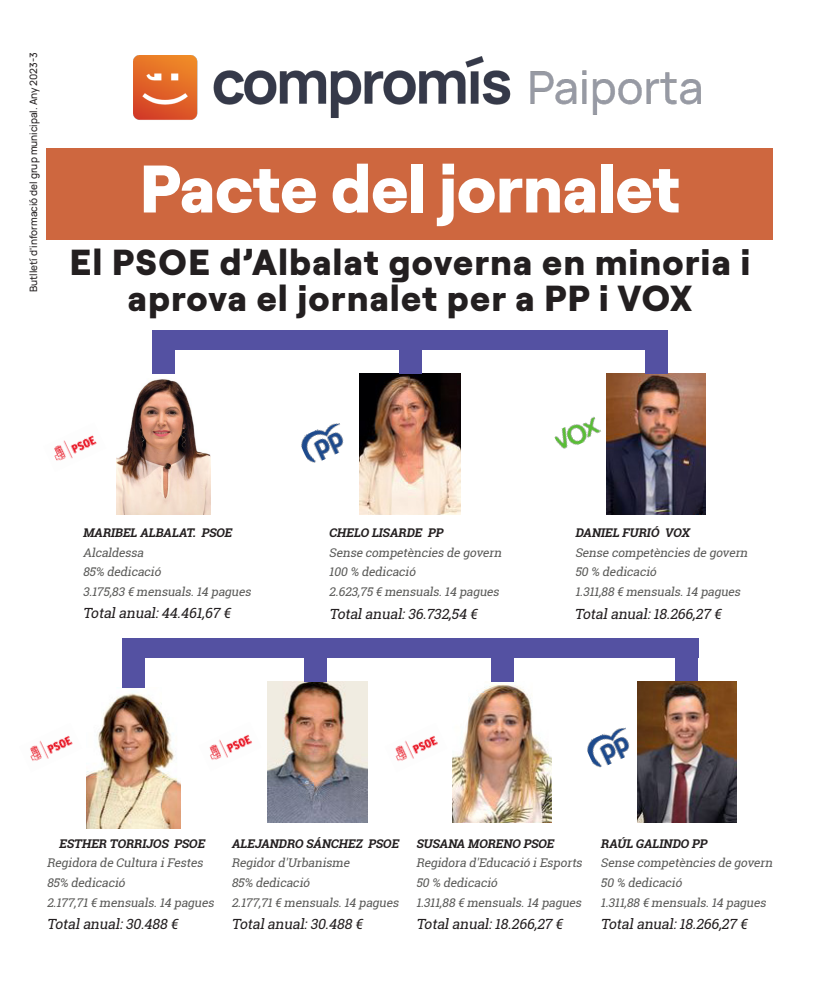
<style>
.page{position:relative;width:820px;height:993px;background:#fff}
.page>*{position:absolute;margin:0;border:0;box-sizing:border-box;transform-origin:0 0}
.t1{font:800 67px "Roobert";color:#fff}
.t2{font:800 36px "Roobert";letter-spacing:.04em;color:#231f20}
.t3{font:italic 14px "Roboto Slab";color:#231f20}
.t4{font:italic 12px "Roboto Slab";color:#5a5a58}
.t5{font:italic 700 12px "Roboto Slab";color:#231f20}
.t6{font:500 10px "Manrope";color:#231f20}
</style>
<div class="page">
<img style="left:117px;top:379px;width:94px;height:135px">
<img style="left:360px;top:374px;width:100px;height:140px">
<img style="left:606px;top:374px;width:99px;height:140px">
<div style="left:153px;top:330px;width:22px;height:44px;background:#5451a2"></div>
<div style="left:398px;top:330px;width:23px;height:44px;background:#5451a2"></div>
<div style="left:644px;top:330px;width:23px;height:44px;background:#5451a2"></div>
<div style="left:153px;top:330px;width:514px;height:20px;background:#5451a2"></div>
<img style="left:86px;top:687px;width:94px;height:141px">
<img style="left:267px;top:681px;width:100px;height:141px">
<img style="left:452px;top:681px;width:99px;height:141px">
<div style="left:122px;top:643px;width:22px;height:44px;background:#5451a2"></div>
<div style="left:304px;top:637px;width:22px;height:44px;background:#5451a2"></div>
<div style="left:675px;top:643px;width:22px;height:44px;background:#5451a2"></div>
<div style="left:491px;top:637px;width:22px;height:44px;background:#5451a2"></div>
<img style="left:637px;top:681px;width:99px;height:141px">
<img style="left:301px;top:423px;width:43px;height:40px">
<img style="left:30px;top:735px;width:43px;height:26px">
<img style="left:554px;top:416px;width:47px;height:33px">
<img style="left:209px;top:734px;width:43px;height:26px">
<img style="left:395px;top:735px;width:43px;height:26px">
<img style="left:587px;top:727px;width:43px;height:41px">
<img style="left:54px;top:435px;width:43px;height:26px">
<div style="left:122px;top:637px;width:575px;height:20px;background:#5451a2"></div>
<div style="left:47px;top:148px;width:725px;height:91px;background:#ce673f"></div>
<img style="left:133px;top:55px;width:568px;height:65px">
<p class="t6" style="left:27px;top:292px;width:241px;rotate:-90deg">Butlletí d'informació del grup municipal. Any 2023-3</p>
<p class="t1" style="left:140px;top:139px;width:541px">Pacte del jornalet</p>
<p class="t2" style="left:70px;top:236px;width:681px">El PSOE d’Albalat governa en minoria i</p>
<p class="t2" style="left:128px;top:272px;width:565px">aprova el jornalet per a PP i VOX</p>
<p class="t5" style="left:83px;top:524px;width:153px">MARIBEL ALBALAT. PSOE</p>
<p class="t4" style="left:83px;top:544px;width:65px">Alcaldessa</p>
<p class="t4" style="left:83px;top:563px;width:82px">85% dedicació</p>
<p class="t4" style="left:83px;top:583px;width:172px">3.175,83 € mensuals.14 pagues</p>
<p class="t5" style="left:329px;top:524px;width:118px">CHELO LISARDE PP</p>
<p class="t4" style="left:329px;top:544px;width:177px">Sense competències de govern</p>
<p class="t4" style="left:329px;top:563px;width:91px">100 % dedicació</p>
<p class="t4" style="left:329px;top:583px;width:174px">2.623,75 € mensuals.14 pagues</p>
<p class="t5" style="left:575px;top:524px;width:119px">DANIEL FURIÓ VOX</p>
<p class="t4" style="left:575px;top:544px;width:177px">Sense competències de govern</p>
<p class="t4" style="left:575px;top:563px;width:86px">50 % dedicació</p>
<p class="t4" style="left:575px;top:583px;width:170px">1.311,88 € mensuals.14 pagues</p>
<p class="t3" style="left:83px;top:603px;width:152px">Totalanual:44.461,67 €</p>
<p class="t3" style="left:329px;top:604px;width:153px">Totalanual:36.732,54 €</p>
<p class="t3" style="left:574px;top:604px;width:151px">Totalanual:18.266,27 €</p>
<p class="t5" style="left:59px;top:834px;width:150px">ESTHER TORRIJOS PSOE</p>
<p class="t4" style="left:47px;top:854px;width:160px">Regidora de Cultura iFestes</p>
<p class="t4" style="left:47px;top:874px;width:82px">85% dedicació</p>
<p class="t4" style="left:47px;top:893px;width:171px">2.177,71€ mensuals.14 pagues</p>
<p class="t5" style="left:231px;top:834px;width:171px">ALEJANDRO SÁNCHEZ PSOE</p>
<p class="t4" style="left:231px;top:854px;width:122px">Regidord'Urbanisme</p>
<p class="t4" style="left:231px;top:874px;width:82px">85% dedicació</p>
<p class="t4" style="left:231px;top:893px;width:171px">2.177,71€ mensuals.14 pagues</p>
<p class="t5" style="left:416px;top:834px;width:142px">SUSANA MORENO PSOE</p>
<p class="t4" style="left:416px;top:854px;width:170px">Regidora d'Educació iEsports</p>
<p class="t4" style="left:416px;top:874px;width:86px">50 % dedicació</p>
<p class="t4" style="left:416px;top:893px;width:170px">1.311,88 € mensuals.14 pagues</p>
<p class="t5" style="left:600px;top:834px;width:110px">RAÚL GALINDO PP</p>
<p class="t4" style="left:600px;top:854px;width:176px">Sense competències de govern</p>
<p class="t4" style="left:600px;top:874px;width:86px">50 % dedicació</p>
<p class="t4" style="left:600px;top:893px;width:170px">1.311,88 € mensuals.14 pagues</p>
<p class="t3" style="left:47px;top:914px;width:136px">Totalanual:30.488 €</p>
<p class="t3" style="left:231px;top:914px;width:136px">Totalanual:30.488 €</p>
<p class="t3" style="left:416px;top:914px;width:151px">Totalanual:18.266,27 €</p>
<p class="t3" style="left:600px;top:914px;width:151px">Totalanual:18.266,27 €</p>
</div>
